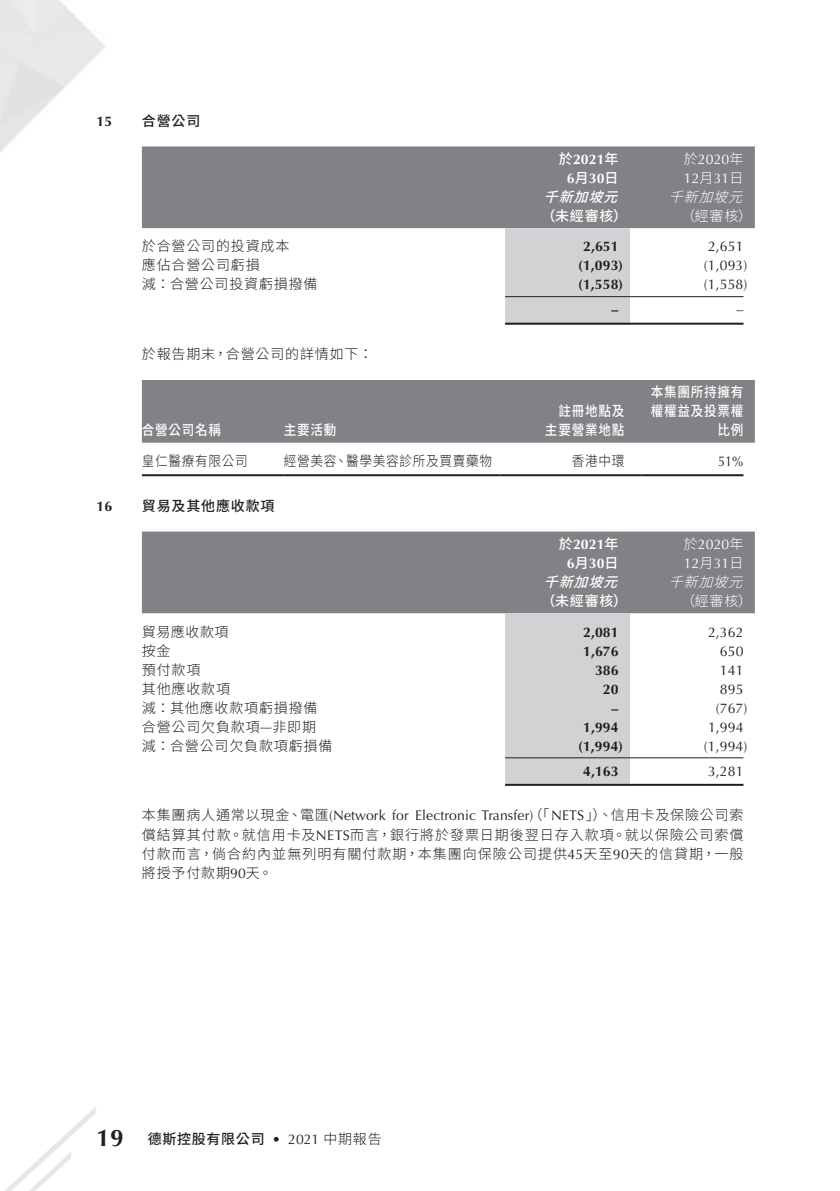
<style>
.page{position:relative;width:840px;height:1191px;background:#fff}
.page>*{position:absolute;margin:0;border:0;box-sizing:border-box;transform-origin:0 0}
.t1{font:700 24px "Optima LT Std";color:#231f20}
.Notes{font:300 14px/19px "Source Han Sans TC";letter-spacing:.06em;color:#231f20}
.Notes-2{font:14px "Optima LT Std";letter-spacing:.01em;color:#231f20}
.Notes-3{font:700 14px "Optima LT Std";letter-spacing:.01em;color:#231f20}
.Notes-4{font:500 14px "Source Han Sans TC";letter-spacing:.06em;color:#fff;scale:.9 1}
.Notes-5{font:300 14px "Source Han Sans TC";letter-spacing:.06em;color:#231f20;scale:.9 1}
.Notes-6{font:14px "Optima LT Std";letter-spacing:.01em;color:#fff}
.Notes-7{font:700 14px "Optima LT Std";letter-spacing:.01em;color:#fff}
.Notes_HD1{font:500 14px "Source Han Sans TC";letter-spacing:.06em;color:#231f20}
.Notes-8{font:500 14px "Source Han Sans TC";letter-spacing:.06em;color:#fff}
.Notes-9{font:italic 300 14px "Source Han Sans TC";color:#fff}
.Notes-10{font:italic 500 14px "Source Han Sans TC";color:#fff}
.Notes-11{font:300 14px "Source Han Sans TC";letter-spacing:.06em;color:#fff}
.Notes_HD1-2{font:700 14px "Optima LT Std";color:#231f20}
.Notes-12{font:14px "Optima LT Std";letter-spacing:.01em;color:#231f20;scale:.9 1}
.s1{font-family:"Source Han Sans TC";font-weight:500}
.s2{font-family:"Source Han Sans TC";font-weight:300}
.s3{font-family:"Optima LT Std";font-weight:400}
</style>
<div class="page">
<svg style="left:4px;top:1107px;width:92px;height:84px"></svg>
<div style="left:142px;top:146px;width:612px;height:82px;background:#808285"></div>
<div style="left:505px;top:228px;width:124px;height:95px;background:#d1d2d4"></div>
<hr style="left:505px;top:296px;width:124px;height:1px;background:#231f20">
<hr style="left:629px;top:296px;width:114px;height:1px;background:#231f20">
<hr style="left:505px;top:323px;width:124px;height:2px;background:#231f20">
<hr style="left:629px;top:323px;width:114px;height:2px;background:#231f20">
<div style="left:142px;top:380px;width:612px;height:63px;background:#808285"></div>
<hr style="left:142px;top:474px;width:141px;height:2px;background:#231f20">
<hr style="left:283px;top:474px;width:216px;height:2px;background:#231f20">
<hr style="left:499px;top:474px;width:142px;height:2px;background:#231f20">
<hr style="left:641px;top:474px;width:102px;height:2px;background:#231f20">
<div style="left:142px;top:531px;width:612px;height:82px;background:#808285"></div>
<div style="left:505px;top:613px;width:124px;height:171px;background:#d1d2d4"></div>
<hr style="left:505px;top:757px;width:124px;height:1px;background:#231f20">
<hr style="left:629px;top:757px;width:114px;height:1px;background:#231f20">
<hr style="left:505px;top:784px;width:124px;height:2px;background:#231f20">
<hr style="left:629px;top:784px;width:114px;height:2px;background:#231f20">
<p class="Notes_HD1-2" style="left:96px;top:113px;width:17px">15</p>
<p class="Notes_HD1-2" style="left:96px;top:498px;width:17px">16</p>
<p class="Notes_HD1" style="left:142px;top:113px;width:60px">合營公司</p>
<p class="Notes-7" style="left:558px;top:151px;width:61px"><span class="s1">於</span>2021<span class="s1">年</span></p>
<p class="Notes-7" style="left:566px;top:170px;width:53px"><span class="s1">月</span>6 30<span class="s1">日</span></p>
<p class="Notes-10" style="left:543px;top:189px;width:85px">千新加坡元</p>
<p class="Notes-6" style="left:683px;top:151px;width:61px"><span class="s2">於</span>2020<span class="s2">年</span></p>
<p class="Notes-6" style="left:683px;top:170px;width:61px">12<span class="s2">月</span>31<span class="s2">日</span></p>
<p class="Notes-9" style="left:668px;top:189px;width:85px">千新加坡元</p>
<p class="Notes-8" style="left:541px;top:208px;width:87px">（未經審核）</p>
<p class="Notes-11" style="left:680px;top:208px;width:72px">（經審核(</p>
<p class="Notes" style="left:142px;top:237px;width:149px">於合營公司的投資成本</p>
<p class="Notes-3" style="left:582px;top:238px;width:37px">2,651</p>
<p class="Notes-2" style="left:707px;top:239px;width:37px">2,651</p>
<p class="Notes" style="left:142px;top:256px;width:119px">應佔合營公司虧損</p>
<p class="Notes-3" style="left:578px;top:257px;width:47px">)1,093(</p>
<p class="Notes-2" style="left:703px;top:258px;width:45px">)1,093(</p>
<p class="Notes" style="left:142px;top:275px;width:177px">減：合營公司投資虧損撥備</p>
<p class="Notes-3" style="left:578px;top:276px;width:47px">)1,558(</p>
<p class="Notes-2" style="left:703px;top:277px;width:45px">)1,558(</p>
<p class="Notes-3" style="left:611px;top:301px;width:8px">–</p>
<p class="Notes-2" style="left:736px;top:302px;width:8px">–</p>
<p class="Notes" style="left:142px;top:345px;width:232px">於報告期末，合營公司的詳情如下：</p>
<p class="Notes-4" style="left:142px;top:422px;width:90px">合營公司名稱</p>
<p class="Notes-5" style="left:142px;top:453px;width:119px">皇仁醫療有限公司</p>
<p class="Notes_HD1" style="left:142px;top:498px;width:134px">貿易及其他應收款項</p>
<p class="Notes-4" style="left:283px;top:422px;width:60px">主要活動</p>
<p class="Notes-5" style="left:283px;top:453px;width:233px">經營美容、醫學美容診所及買賣虊物</p>
<p class="Notes-4" style="left:558px;top:403px;width:75px">註冊地點及</p>
<p class="Notes-4" style="left:544px;top:422px;width:90px">主要營業地點</p>
<p class="Notes-5" style="left:571px;top:453px;width:60px">香港中環</p>
<p class="Notes-4" style="left:650px;top:384px;width:104px">本集團所持擁有</p>
<p class="Notes-4" style="left:650px;top:403px;width:104px">權權益及投票權</p>
<p class="Notes-4" style="left:717px;top:422px;width:30px">比例</p>
<p class="Notes-12" style="left:717px;top:453px;width:30px">51%</p>
<p class="Notes-7" style="left:558px;top:536px;width:61px"><span class="s1">於</span>2021<span class="s1">年</span></p>
<p class="Notes-7" style="left:566px;top:555px;width:53px"><span class="s1">月</span>6 30<span class="s1">日</span></p>
<p class="Notes-10" style="left:543px;top:574px;width:85px">千新加坡元</p>
<p class="Notes-6" style="left:683px;top:536px;width:61px"><span class="s2">於</span>2020<span class="s2">年</span></p>
<p class="Notes-6" style="left:683px;top:555px;width:61px">12<span class="s2">月</span>31<span class="s2">日</span></p>
<p class="Notes-9" style="left:668px;top:574px;width:85px">千新加坡元</p>
<p class="Notes-8" style="left:541px;top:593px;width:87px">（未經審核）</p>
<p class="Notes-11" style="left:680px;top:593px;width:72px">（經審核(</p>
<p class="Notes" style="left:142px;top:622px;width:88px">貿易應收款項</p>
<p class="Notes-3" style="left:582px;top:623px;width:37px">2,081</p>
<p class="Notes-2" style="left:707px;top:623px;width:37px">2,362</p>
<p class="Notes" style="left:142px;top:641px;width:30px">按金</p>
<p class="Notes-3" style="left:582px;top:642px;width:37px">1,676</p>
<p class="Notes-2" style="left:719px;top:642px;width:25px">650</p>
<p class="Notes" style="left:142px;top:660px;width:60px">預付款項</p>
<p class="Notes-3" style="left:594px;top:661px;width:25px">386</p>
<p class="Notes-2" style="left:719px;top:661px;width:25px">141</p>
<p class="Notes" style="left:142px;top:679px;width:90px">其他應收款項</p>
<p class="Notes-3" style="left:602px;top:680px;width:17px">20</p>
<p class="Notes-2" style="left:719px;top:680px;width:25px">895</p>
<p class="Notes" style="left:142px;top:698px;width:177px">減：其他應收款項虧損撥備</p>
<p class="Notes-3" style="left:611px;top:699px;width:8px">–</p>
<p class="Notes-2" style="left:715px;top:699px;width:33px">)767(</p>
<p class="Notes" style="left:142px;top:717px;width:175px">合營公司欠負款項—非即期</p>
<p class="Notes-3" style="left:582px;top:718px;width:37px">1,994</p>
<p class="Notes-2" style="left:707px;top:718px;width:37px">1,994</p>
<p class="Notes" style="left:142px;top:736px;width:192px">減：合營公司欠負款項虧損備</p>
<p class="Notes-3" style="left:578px;top:737px;width:47px">)1,994(</p>
<p class="Notes-2" style="left:703px;top:737px;width:45px">)1,994(</p>
<p class="Notes-2" style="left:707px;top:762px;width:37px">3,281</p>
<p class="Notes-3" style="left:582px;top:762px;width:37px">4,163</p>
<p class="Notes-2" style="left:415px;top:807px;width:330px">Electronic Transfer)<span class="s2">（「</span>NETS<span class="s2">」）、信用卡及保險公司索</span></p>
<p class="Notes" style="left:142px;top:806px;width:602px">本集團病人通常以現金、電匯<span class="s3">(Network<br></span>償結算其付款。就信用卡及<span class="s3">NETS</span>而言，銀行將於發票日期後翌日存入款項。就以保險公司索償付款而言，倘合約內並無列明有關付款期，本集團向保險公司提供<span class="s3">45</span>天至<span class="s3">90</span>天的信貸期，一般將授予付款期<span class="s3">90</span>天。</p>
<p class="Notes-2" style="left:392px;top:807px;width:18px">for</p>
<h1 class="t1" style="left:96px;top:1124px;width:29px">19</h1>
<p class="Notes_HD1" style="left:148px;top:1130px;width:118px">德斯控股有限公司</p>
<p class="Notes-3" style="left:272px;top:1130px;width:10px">•</p>
<p class="Notes-2" style="left:288px;top:1130px;width:95px">2021 <span class="s2">中期報告</span></p>
</div>
